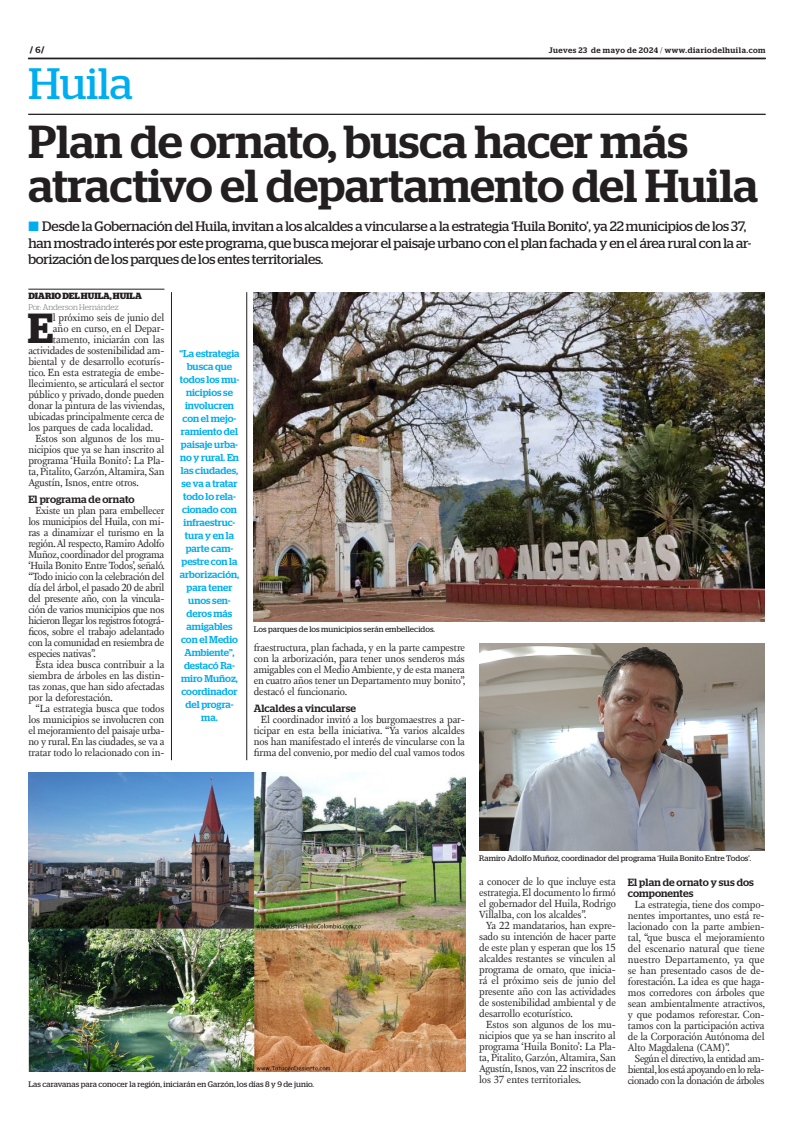
<style>
.page{position:relative;width:801px;height:1134px;background:#fff}
.page>*{position:absolute;margin:0;border:0;box-sizing:border-box;transform-origin:0 0}
.TITULO{font:500 46.2px/44px "Stag";color:#231f20}
.t1{font:43.9px "Stag";color:#00aeef}
.TEXTO_UNO{font:600 42px "Stag";color:#231f20}
.SUMARIO{font:13.7px/16.5px "Stag";letter-spacing:-.01em;color:#231f20}
.TEXTO{font:10.6px/11px "New Fournier BP";letter-spacing:-.015em;color:#231f20;text-align:justify}
.TEXTO_UNO-2{font:10.6px "New Fournier BP";letter-spacing:-.01em;color:#231f20}
.INTERTITULO{font:500 10.5px/11px "Stag";letter-spacing:.005em;color:#231f20}
.DESTACADO_AZUL{font:500 10px/13px "Stag";color:#00aeef;text-align:center}
.CREDITO_1{font:700 9px "Stag";color:#231f20}
.PIE_DE_FOTO{font:8px "Stag";letter-spacing:.005em;color:#231f20}
.t2{font:500 8px "Stag";letter-spacing:.06em;color:#231f20}
.CREDITO_2{font:300 8px "Stag";letter-spacing:-.005em;color:#6c6d70}
.s1{font-weight:500}
.s2{font-weight:300}
.s3{color:#00aeef}
</style>
<div class="page">
<svg style="left:28px;top:58px;width:737px;height:1px"></svg>
<hr style="left:28px;top:114px;width:737px;height:1px;background:#231f20">
<img style="left:254px;top:292px;width:510px;height:329px">
<img style="left:28px;top:773px;width:437px;height:298px">
<img style="left:479px;top:643px;width:285px;height:207px">
<hr style="left:28px;top:289px;width:136px;height:1px;background:#231f20">
<hr style="left:171px;top:292px;width:1px;height:468px;background:#231f20">
<hr style="left:246px;top:292px;width:1px;height:468px;background:#231f20">
<p class="CREDITO_1" style="left:30px;top:45px;width:16px">/ <span class="s1">6</span>/</p>
<p class="t2" style="left:549px;top:45px;width:218px">Jueves 23 de mayo de 2024 <span class="s2">/</span> www.diariodelhuila.com</p>
<p class="t1" style="left:28px;top:58px;width:106px">Huila</p>
<p class="TITULO" style="left:28px;top:119px;width:731px">Plan de ornato, busca hacer más atractivo el departamento del Huila</p>
<p class="SUMARIO" style="left:28px;top:218px;width:725px"><span class="s3">■</span> Desde la Gobernación del Huila, invitan a los alcaldes a vincularse a la estrategia ‘Huila Bonito’, ya 22 municipios de los 37, han mostrado interés por este programa, que busca mejorar el paisaje urbano con el plan fachada y en el área rural con la ar&shy;borización de los parques de los entes territoriales.</p>
<p class="CREDITO_1" style="left:28px;top:291px;width:115px">DIARIO DEL HUILA, HUILA</p>
<p class="CREDITO_2" style="left:28px;top:303px;width:92px">Por: Anderson Hernández</p>
<p class="TEXTO_UNO" style="left:28px;top:304px;width:27px">E</p>
<p class="TEXTO_UNO-2" style="left:53px;top:311px;width:113px">l próximo seis de junio del</p>
<p class="TEXTO_UNO-2" style="left:53px;top:322px;width:113px">año en curso, en el Depar-</p>
<p class="TEXTO_UNO-2" style="left:53px;top:333px;width:113px">tamento, iniciarán con las</p>
<p class="TEXTO_UNO-2" style="left:28px;top:344px;width:138px">actividades de sostenibilidad am-</p>
<p class="TEXTO_UNO-2" style="left:28px;top:355px;width:138px">biental y de desarrollo ecoturís-</p>
<p class="TEXTO_UNO-2" style="left:28px;top:366px;width:138px">tico. En esta estrategia de embe-</p>
<p class="TEXTO_UNO-2" style="left:28px;top:377px;width:138px">llecimiento, se articulará el sector</p>
<p class="TEXTO_UNO-2" style="left:28px;top:388px;width:138px">público y privado, donde pueden</p>
<p class="TEXTO_UNO-2" style="left:28px;top:399px;width:138px">donar la pintura de las viviendas,</p>
<p class="TEXTO_UNO-2" style="left:28px;top:410px;width:138px">ubicadas principalmente cerca de</p>
<p class="TEXTO_UNO-2" style="left:28px;top:421px;width:126px">los parques de cada localidad.</p>
<p class="TEXTO" style="left:28px;top:433px;width:138px;text-indent:7px">Estos son algunos de los mu&shy;nicipios que ya se han inscrito al programa ‘Huila Bonito’: La Pla&shy;ta, Pitalito, Garzón, Altamira, San Agustín, Isnos, entre otros.</p>
<p class="INTERTITULO" style="left:28px;top:494px;width:108px">El programa de ornato</p>
<p class="TEXTO" style="left:28px;top:505px;width:138px;text-indent:7px">Existe un plan para embellecer los municipios del Huila, con mi&shy;ras a dinamizar el turismo en la región. Al respecto, Ramiro Adolfo Muñoz, coordinador del programa ‘Huila Bonito Entre Todos’, señaló. “Todo inicio con la celebración del día del árbol, el pasado 20 de abril del presente año, con la vincula&shy;ción de varios municipios que nos hicieron llegar los registros fotográ&shy;ficos, sobre el trabajo adelantado con la comunidad en resiembra de especies nativas”.</p>
<p class="TEXTO" style="left:28px;top:659px;width:138px;text-indent:7px">Esta idea busca contribuir a la siembra de árboles en las distin&shy;tas zonas, que han sido afectadas por la deforestación.</p>
<p class="TEXTO" style="left:28px;top:703px;width:138px;text-indent:7px">“La estrategia busca que todos los municipios se involucren con el mejoramiento del paisaje urba&shy;no y rural. En las ciudades, se va a tratar todo lo relacionado con in-</p>
<p class="DESTACADO_AZUL" style="left:179px;top:347px;width:62px">“La estrategia busca que todos los mu&shy;nicipios se involucren con el mejo&shy;ramiento del paisaje urba&shy;no y rural. En las ciudades, se va a tratar todo lo rela&shy;cionado con infraestruc&shy;tura y en la parte cam&shy;pestre con la arborización, para tener unos sen&shy;deros más amigables con el Medio<br>Ambiente”, destacó Ra&shy;miro Muñoz, coordinador del progra&shy;ma.</p>
<p class="PIE_DE_FOTO" style="left:254px;top:624px;width:183px">Los parques de los municipios serán embellecidos.</p>
<p class="TEXTO" style="left:254px;top:642px;width:213px">fraestructura, plan fachada, y en la parte campestre con la arborización, para tener unos senderos más amigables con el Medio Ambiente, y de esta manera en cuatro años tener un Departamento muy bonito”, destacó el funcionario.</p>
<p class="INTERTITULO" style="left:254px;top:702px;width:104px">Alcaldes a vincularse</p>
<p class="TEXTO" style="left:254px;top:714px;width:213px;text-indent:7px">El coordinador invitó a los burgomaestres a par&shy;ticipar en esta bella iniciativa. “Ya varios alcaldes nos han manifestado el interés de vincularse con la firma del convenio, por medio del cual vamos todos</p>
<p class="PIE_DE_FOTO" style="left:28px;top:1079px;width:287px">Las caravanas para conocer la región, iniciarán en Garzón, los días 8 y 9 de junio.</p>
<p class="PIE_DE_FOTO" style="left:479px;top:854px;width:274px">Ramiro Adolfo Muñoz, coordinador del programa ‘Huila Bonito Entre Todos’.</p>
<p class="TEXTO" style="left:479px;top:876px;width:138px">a conocer de lo que incluye esta estrategia. El documento lo firmó el gobernador del Huila, Rodrigo Villalba, con los alcaldes”.</p>
<p class="TEXTO" style="left:479px;top:920px;width:138px;text-indent:7px">Ya 22 mandatarios, han expre&shy;sado su intención de hacer parte de este plan y esperan que los 15 alcaldes restantes se vinculen al programa de ornato, que inicia&shy;rá el próximo seis de junio del presente año con las actividades de sostenibilidad ambiental y de desarrollo ecoturístico.</p>
<p class="TEXTO" style="left:479px;top:1019px;width:138px;text-indent:7px">Estos son algunos de los mu&shy;nicipios que ya se han inscrito al programa ‘Huila Bonito’: La Pla&shy;ta, Pitalito, Garzón, Altamira, San Agustín, Isnos, van 22 inscritos de los 37 entes territoriales.</p>
<p class="INTERTITULO" style="left:628px;top:876px;width:127px">El plan de ornato y sus dos componentes</p>
<p class="TEXTO" style="left:628px;top:898px;width:139px;text-indent:7px">La estrategia, tiene dos compo&shy;nentes importantes, uno está re&shy;lacionado con la parte ambien&shy;tal, “que busca el mejoramiento del escenario natural que tiene nuestro Departamento, ya que se han presentado casos de de&shy;forestación. La idea es que haga&shy;mos corredores con árboles que sean ambientalmente atractivos, y que podamos reforestar. Con&shy;tamos con la participación activa de la Corporación Autónoma del Alto Magdalena (CAM)”.</p>
<p class="TEXTO" style="left:628px;top:1052px;width:138px;text-indent:7px">Según el directivo, la entidad am&shy;biental, los está apoyando en lo rela&shy;cionado con la donación de árboles</p>
</div>
